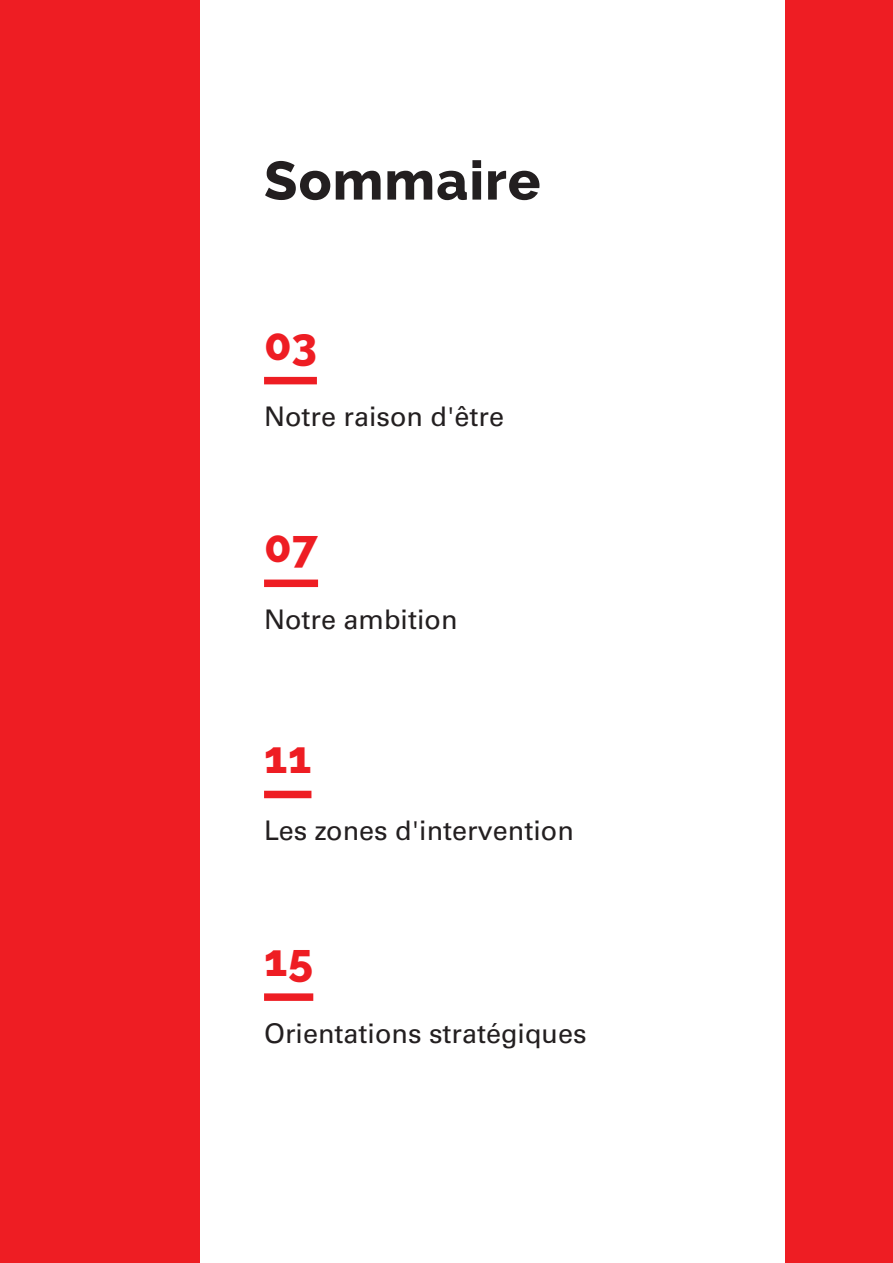
<style>
.page{position:relative;width:893px;height:1263px;background:#ee1d23}
.page>*{position:absolute;margin:0;border:0;box-sizing:border-box;transform-origin:0 0}
.titres_niveau_1{font:800 54px "Raleway";letter-spacing:.025em;color:#231f20}
.Numéro_sommaire{font:800 45px "Raleway";letter-spacing:.01em;color:#ee1d23}
.titres_niveau_1-2{font:27px "Univers LT Std";color:#231f20}
</style>
<div class="page">
<div style="left:200px;top:0;width:584px;height:1263px;background:#fff"></div>
<div style="left:264px;top:377px;width:53px;height:7px;background:#ee1d23"></div>
<div style="left:264px;top:579px;width:54px;height:8px;background:#ee1d23"></div>
<div style="left:264px;top:791px;width:47px;height:7px;background:#ee1d23"></div>
<div style="left:264px;top:993px;width:49px;height:8px;background:#ee1d23"></div>
<p class="titres_niveau_1" style="left:264px;top:150px;width:278px">Sommaire</p>
<p class="Numéro_sommaire" style="left:264px;top:318px;width:54px">03</p>
<p class="titres_niveau_1-2" style="left:264px;top:400px;width:242px">Notre raison d'être</p>
<p class="Numéro_sommaire" style="left:264px;top:521px;width:55px">07</p>
<p class="titres_niveau_1-2" style="left:264px;top:603px;width:195px">Notre ambition</p>
<p class="Numéro_sommaire" style="left:264px;top:732px;width:49px">11</p>
<p class="titres_niveau_1-2" style="left:264px;top:814px;width:311px">Les zones d'intervention</p>
<p class="Numéro_sommaire" style="left:264px;top:935px;width:51px">15</p>
<p class="titres_niveau_1-2" style="left:264px;top:1017px;width:324px">Orientations stratégiques</p>
</div>
